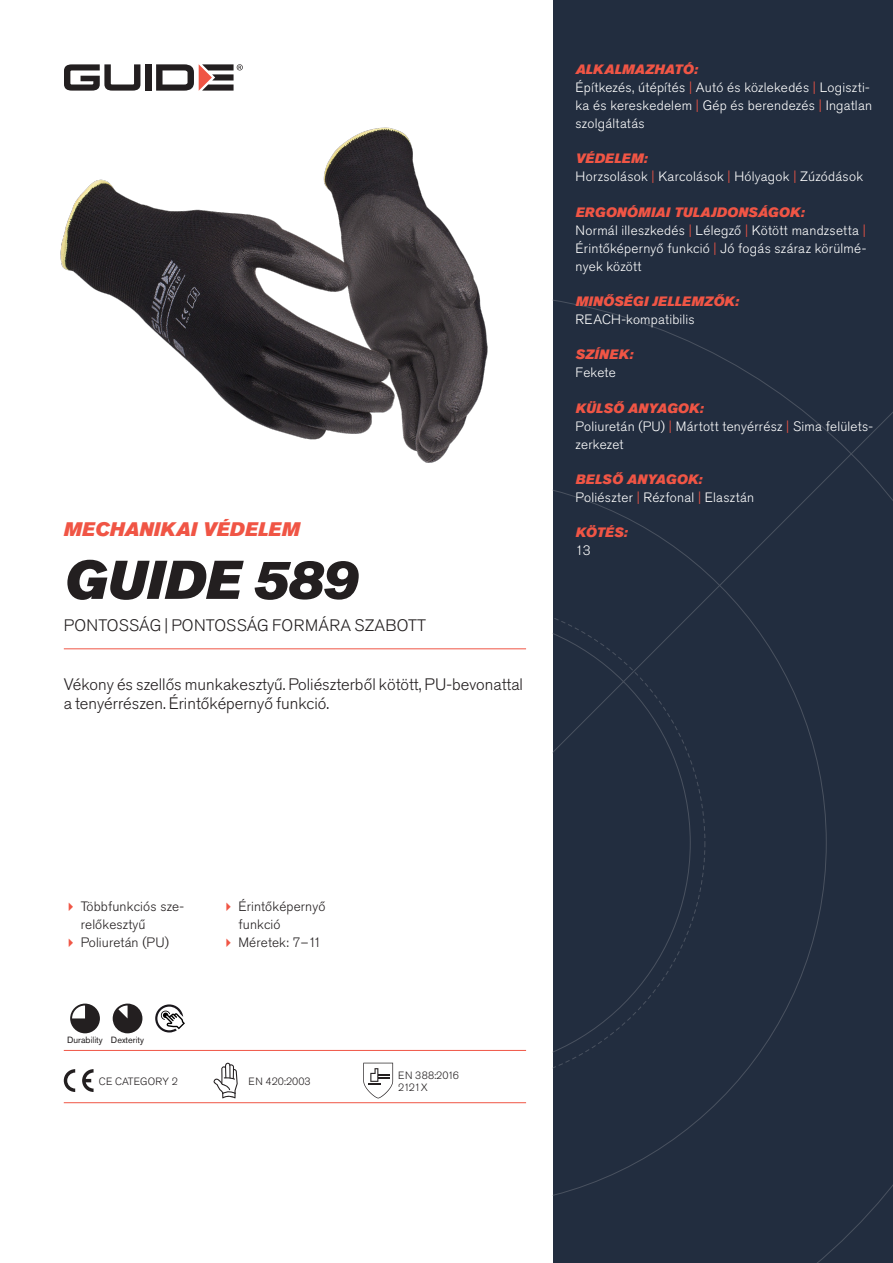
<style>
.page{position:relative;width:893px;height:1263px;background:#fff}
.page>*{position:absolute;margin:0;border:0;box-sizing:border-box;transform-origin:0 0}
.Rubrik{font:italic 54px "Akzidenz Grotesk Pro Super";color:#231f20}
.Överrubrik{font:italic 19.5px "Akzidenz Grotesk Pro Super";letter-spacing:.005em;color:#f05545}
.Ingress{font:300 16.5px/19.8px "Akzidenz Grotesk Pro";color:#231f20}
.Product_-_AltSegment{font:300 16.5px "Akzidenz Grotesk Pro";letter-spacing:.01em;color:#231f20}
.Produkt_-_Brödtext{font:300 13.5px/18px "Akzidenz Grotesk Pro";letter-spacing:.02em;color:#fff}
.Produkt_-_Namn{font:italic 13.5px "Akzidenz Grotesk Pro Super";letter-spacing:.015em;color:#f05545}
.t1{font:300 13.5px/18px "Akzidenz Grotesk Pro";letter-spacing:.01em;color:#231f20}
.t2{font:300 10.5px "Akzidenz Grotesk Pro";color:#231f20}
.Produkt_-_Egenskaper{font:9px "Akzidenz Grotesk Pro";color:#231f20}
.s1{color:#f05545}
</style>
<div class="page">
<div style="left:145px;top:64px;width:7px;height:27px;background:#231f20"></div>
<svg style="left:156px;top:64px;width:87px;height:27px"></svg>
<svg style="left:64px;top:64px;width:76px;height:27px"></svg>
<div style="left:553px;top:0;width:340px;height:1263px;background:#222d3f"></div>
<svg style="left:553px;top:300px;width:340px;height:963px"></svg>
<hr style="left:64px;top:1050px;width:462px;height:1px;background:#f05545">
<hr style="left:64px;top:1102px;width:462px;height:1px;background:#f05545">
<svg style="left:70px;top:1003px;width:30px;height:30px"></svg>
<svg style="left:113px;top:1003px;width:29px;height:30px"></svg>
<svg style="left:155px;top:1004px;width:30px;height:28px"></svg>
<svg style="left:64px;top:1069px;width:11px;height:23px"></svg>
<svg style="left:82px;top:1069px;width:12px;height:23px"></svg>
<svg style="left:214px;top:1063px;width:24px;height:35px"></svg>
<svg style="left:363px;top:1063px;width:30px;height:35px"></svg>
<img style="left:60px;top:127px;width:428px;height:336px">
<hr style="left:64px;top:648px;width:462px;height:1px;background:#f05545">
<p class="Överrubrik" style="left:64px;top:517px;width:237px">MECHANIKAI VÉDELEM</p>
<p class="Rubrik" style="left:64px;top:545px;width:295px">GUIDE 589</p>
<p class="Product_-_AltSegment" style="left:64px;top:615px;width:364px">PONTOSSÁG | PONTOSSÁG FORMÁRA SZABOTT</p>
<p class="Ingress" style="left:64px;top:674px;width:461px">Vékony és szellős munkakesztyű. Poliészterből kötött, PU-bevonattal a tenyérrészen. Érintőképernyő funkció.</p>
<p class="Produkt_-_Namn" style="left:576px;top:60px;width:124px">ALKALMAZHATÓ:</p>
<p class="Produkt_-_Brödtext" style="left:576px;top:78px;width:298px">Építkezés, útépítés <span class="s1">|</span> Autó és közlekedés <span class="s1">|</span> Logiszti&shy;ka és kereskedelem <span class="s1">|</span> Gép és berendezés <span class="s1">|</span> Ingatlan szolgáltatás</p>
<p class="Produkt_-_Namn" style="left:576px;top:150px;width:73px">VÉDELEM:</p>
<p class="Produkt_-_Brödtext" style="left:576px;top:168px;width:289px">Horzsolások <span class="s1">|</span> Karcolások <span class="s1">|</span> Hólyagok <span class="s1">|</span> Zúzódások</p>
<p class="Produkt_-_Namn" style="left:576px;top:203px;width:230px">ERGONÓMIAI TULAJDONSÁGOK:</p>
<p class="Produkt_-_Brödtext" style="left:576px;top:221px;width:292px;text-align:justify">Normál illeszkedés <span class="s1">|</span> Lélegző <span class="s1">|</span> Kötött mandzsetta <span class="s1">| </span>Érintőképernyő funkció <span class="s1">|</span> Jó fogás száraz körülmé&shy;nyek között</p>
<p class="Produkt_-_Namn" style="left:576px;top:292px;width:165px">MINŐSÉGI JELLEMZŐK:</p>
<p class="Produkt_-_Brödtext" style="left:576px;top:310px;width:121px">REACH-kompatibilis</p>
<p class="Produkt_-_Namn" style="left:576px;top:346px;width:59px">SZÍNEK:</p>
<p class="Produkt_-_Brödtext" style="left:576px;top:364px;width:42px">Fekete</p>
<p class="Produkt_-_Namn" style="left:576px;top:399px;width:129px">KÜLSŐ ANYAGOK:</p>
<p class="Produkt_-_Brödtext" style="left:576px;top:417px;width:299px">Poliuretán (PU) <span class="s1">|</span> Mártott tenyérrész <span class="s1">|</span> Sima felülets&shy;zerkezet</p>
<p class="Produkt_-_Namn" style="left:576px;top:470px;width:128px">BELSŐ ANYAGOK:</p>
<p class="Produkt_-_Brödtext" style="left:576px;top:488px;width:180px">Poliészter <span class="s1">|</span> Rézfonal <span class="s1">|</span> Elasztán</p>
<p class="Produkt_-_Namn" style="left:576px;top:524px;width:53px">KÖTÉS:</p>
<p class="Produkt_-_Brödtext" style="left:576px;top:542px;width:17px">13</p>
<p class="t1" style="left:81px;top:897px;width:105px">Többfunkciós sze&shy;relőkesztyű</p>
<p class="t1" style="left:81px;top:933px;width:90px">Poliuretán (PU)</p>
<p class="t1" style="left:238px;top:897px;width:88px">Érintőképernyő funkció</p>
<p class="t1" style="left:238px;top:933px;width:84px">Méretek: 7–11</p>
<p class="Produkt_-_Egenskaper" style="left:67px;top:1034px;width:37px">Durability</p>
<p class="Produkt_-_Egenskaper" style="left:111px;top:1034px;width:35px">Dexterity</p>
<p class="t2" style="left:99px;top:1074px;width:81px">CE CATEGORY 2</p>
<p class="t2" style="left:248px;top:1074px;width:64px">EN 420:2003</p>
<p class="t2" style="left:398px;top:1068px;width:62px">EN 388:2016</p>
<p class="t2" style="left:398px;top:1080px;width:31px">2121X</p>
</div>
